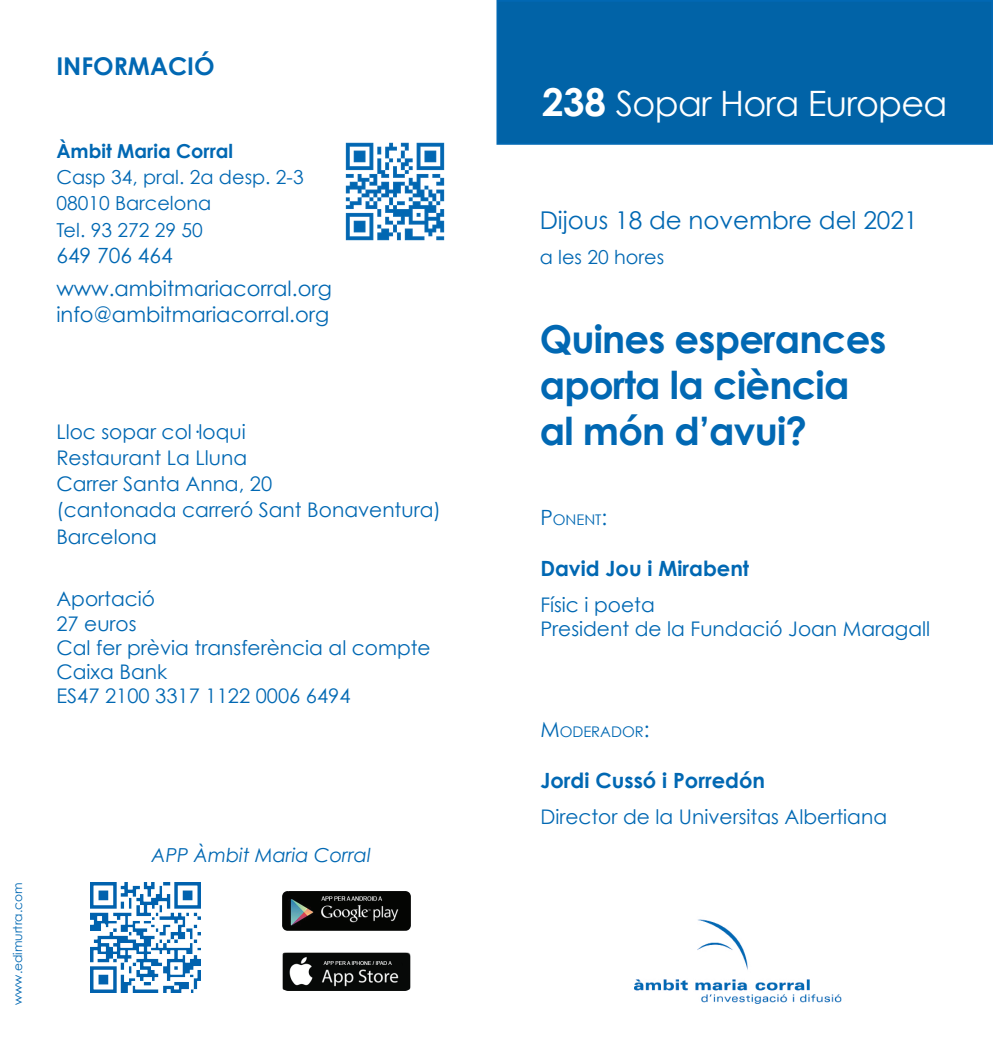
<style>
.page{position:relative;width:993px;height:1042px;background:#fff}
.page>*{position:absolute;margin:0;border:0;box-sizing:border-box;transform-origin:0 0}
.t1{font:700 38.5px/46.2px "Century Gothic";letter-spacing:-.02em;color:#0168b3}
.t2{font:35px "Century Gothic";letter-spacing:-.02em;color:#fff}
.t3{font:24.5px "Century Gothic";color:#0168b3}
.t4{font:700 24.5px "Century Gothic";color:#0168b3}
.t5{font:21px/33.2px "Century Gothic";color:#0168b3}
.t6{font:700 21px "Century Gothic";color:#0168b3}
.t7{font:20.12px/24.2px "Century Gothic";color:#0168b3}
.t8{font:19.25px/26.2px "Century Gothic";color:#0168b3}
.t9{font:italic 19.25px "Century Gothic";color:#0168b3}
.t10{font:700 19.25px "Century Gothic";color:#0168b3}
.t11{font:14.7px "Century Gothic";color:#0168b3}
.t12{font:12.25px "Century Gothic";color:#0168b3}
.s1{font-weight:700;font-size:38.5px}
.s2{font-size:21px}
</style>
<div class="page">
<div style="left:496px;top:0;width:496px;height:145px;background:#0163a7;border:2px solid #0168b3"></div>
<img style="left:634px;top:919px;width:208px;height:84px">
<img style="left:345px;top:142px;width:100px;height:99px">
<img style="left:282px;top:952px;width:128px;height:38px">
<img style="left:282px;top:892px;width:128px;height:38px">
<img style="left:90px;top:882px;width:111px;height:111px">
<p class="t4" style="left:56px;top:51px;width:160px">INFORMACIÓ</p>
<p class="t10" style="left:56px;top:139px;width:178px">Àmbit Maria Corral</p>
<p class="t8" style="left:56px;top:164px;width:249px">Casp 34, pral. 2a desp. 2-3<br>08010 Barcelona<br>Tel. 93 272 29 50</p>
<p class="t5" style="left:56px;top:238px;width:277px">649 706 464 www.ambitmariacorral.org</p>
<p class="t5" style="left:56px;top:298px;width:274px">info@ambitmariacorral.org</p>
<p class="t7" style="left:56px;top:418px;width:386px;line-height:26.2px">Lloc sopar col·loqui<br>Restaurant La Lluna<br>Carrer Santa Anna, 20<br>(cantonada carreró Sant Bonaventura)<br>Barcelona</p>
<p class="t7" style="left:56px;top:587px;width:376px">Aportació<br>27 euros<br>Cal fer prèvia transferència al compte<br>Caixa Bank<br>ES47 2100 3317 1122 0006 6494</p>
<p class="t12" style="left:10px;top:1005px;width:124px;rotate:-90deg">www.edimurtra.com</p>
<p class="t9" style="left:151px;top:843px;width:221px">APP Àmbit Maria Corral</p>
<h2 class="t2" style="left:542px;top:82px;width:407px"><span class="s1">238</span> Sopar Hora Europea</h2>
<p class="t3" style="left:539px;top:206px;width:379px">Dijous 18 de novembre del 2021</p>
<p class="t8" style="left:539px;top:244px;width:126px">a les 20 hores</p>
<h1 class="t1" style="left:539px;top:315px;width:348px">Quines esperances aporta la ciència al món d’avui?</h1>
<p class="t11" style="left:540px;top:511px;width:68px"><span class="s2">P</span>ONENT<span class="s2">:</span></p>
<p class="t6" style="left:540px;top:555px;width:210px">David Jou i Mirabent</p>
<p class="t7" style="left:540px;top:592px;width:391px">Físic i poeta<br>President de la Fundació Joan Maragall</p>
<p class="t11" style="left:540px;top:723px;width:111px"><span class="s2">M</span>ODERADOR<span class="s2">:</span></p>
<p class="t6" style="left:540px;top:767px;width:226px">Jordi Cussó i Porredón</p>
<p class="t7" style="left:540px;top:804px;width:348px">Director de la Universitas Albertiana</p>
</div>
